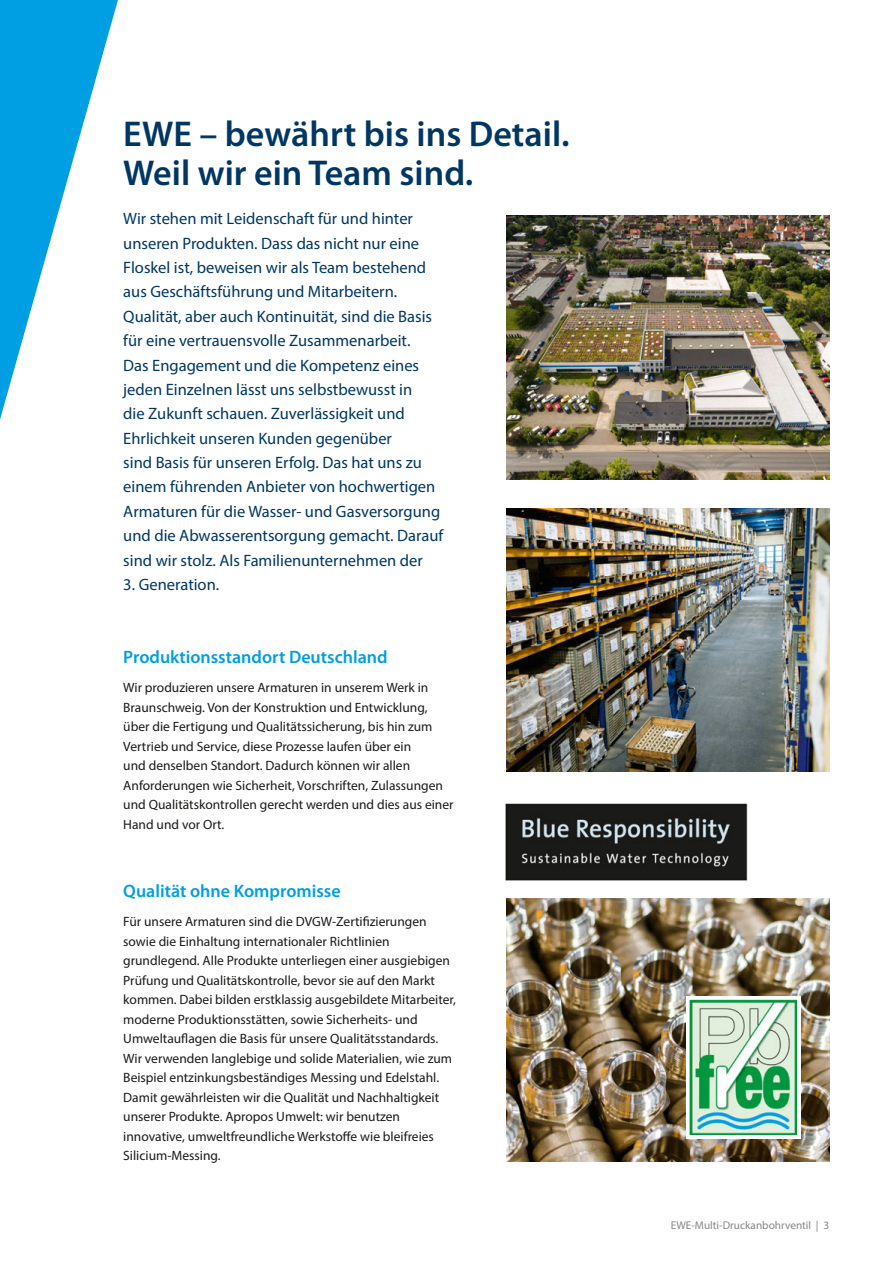
<style>
.page{position:relative;width:893px;height:1263px;background:#fff}
.page>*{position:absolute;margin:0;border:0;box-sizing:border-box;transform-origin:0 0}
.t1{font:600 36px/39px "Myriad Pro";color:#003762}
.t2{font:600 18px "Myriad Pro";color:#009ee3}
.t3{font:16.5px/24.3px "Myriad Pro";color:#003762}
.t4{font:13.5px/19.5px "Myriad Pro";color:#1a1a18}
.t5{font:11.25px "Myriad Pro";color:#878786}
</style>
<div class="page">
<svg style="left:0;top:0;width:118px;height:420px"></svg>
<img style="left:506px;top:216px;width:323px;height:263px">
<img style="left:506px;top:508px;width:323px;height:264px">
<img style="left:506px;top:898px;width:323px;height:264px">
<img style="left:505px;top:803px;width:242px;height:78px">
<div style="left:686px;top:996px;width:114px;height:142px;background:#fff"></div>
<img style="left:689px;top:1000px;width:108px;height:135px">
<h1 class="t1" style="left:123px;top:114px;width:448px">EWE – bewährt bis ins Detail.<br>Weil wir ein Team sind.</h1>
<p class="t3" style="left:123px;top:206px;width:321px">Wir stehen mit Leidenschaft für und hinter unseren Produkten. Dass das nicht nur eine Floskel ist, beweisen wir als Team bestehend aus Geschäftsführung und Mitarbeitern.<br>Qualität, aber auch Kontinuität, sind die Basis für eine vertrauensvolle Zusammenarbeit.<br>Das Engagement und die Kompetenz eines jeden Einzelnen lässt uns selbstbewusst in<br>die Zukunft schauen. Zuverlässigkeit und Ehrlichkeit unseren Kunden gegenüber<br>sind Basis für unseren Erfolg. Das hat uns zu einem führenden Anbieter von hochwertigen Armaturen für die Wasser- und Gasversorgung und die Abwasserentsorgung gemacht. Darauf sind wir stolz. Als Familienunternehmen der</p>
<p class="t3" style="left:123px;top:572px;width:97px">3. Generation.</p>
<h2 class="t2" style="left:123px;top:646px;width:266px">Produktionsstandort Deutschland</h2>
<p class="t4" style="left:123px;top:678px;width:332px">Wir produzieren unsere Armaturen in unserem Werk in Braunschweig. Von der Konstruktion und Entwicklung, über die Fertigung und Qualitätssicherung, bis hin zum Vertrieb und Service, diese Prozesse laufen über ein<br>und denselben Standort. Dadurch können wir allen Anforderungen wie Sicherheit, Vorschriften, Zulassungen und Qualitätskontrollen gerecht werden und dies aus einer Hand und vor Ort.</p>
<h2 class="t2" style="left:123px;top:880px;width:219px">Qualität ohne Kompromisse</h2>
<p class="t4" style="left:123px;top:912px;width:334px">Für unsere Armaturen sind die DVGW-Zertifizierungen sowie die Einhaltung internationaler Richtlinien grundlegend. Alle Produkte unterliegen einer ausgiebigen Prüfung und Qualitätskontrolle, bevor sie auf den Markt kommen. Dabei bilden erstklassig ausgebildete Mitarbeiter, moderne Produktionsstätten, sowie Sicherheits- und Umweltauflagen die Basis für unsere Qualitätsstandards.<br>Wir verwenden langlebige und solide Materialien, wie zum Beispiel entzinkungsbeständiges Messing und Edelstahl.<br>Damit gewährleisten wir die Qualität und Nachhaltigkeit unserer Produkte. Apropos Umwelt: wir benutzen innovative, umweltfreundliche Werkstoffe wie bleifreies Silicium-Messing.</p>
<p class="t5" style="left:671px;top:1218px;width:160px">EWE-Multi-Druckanbohrventil | 3</p>
</div>
